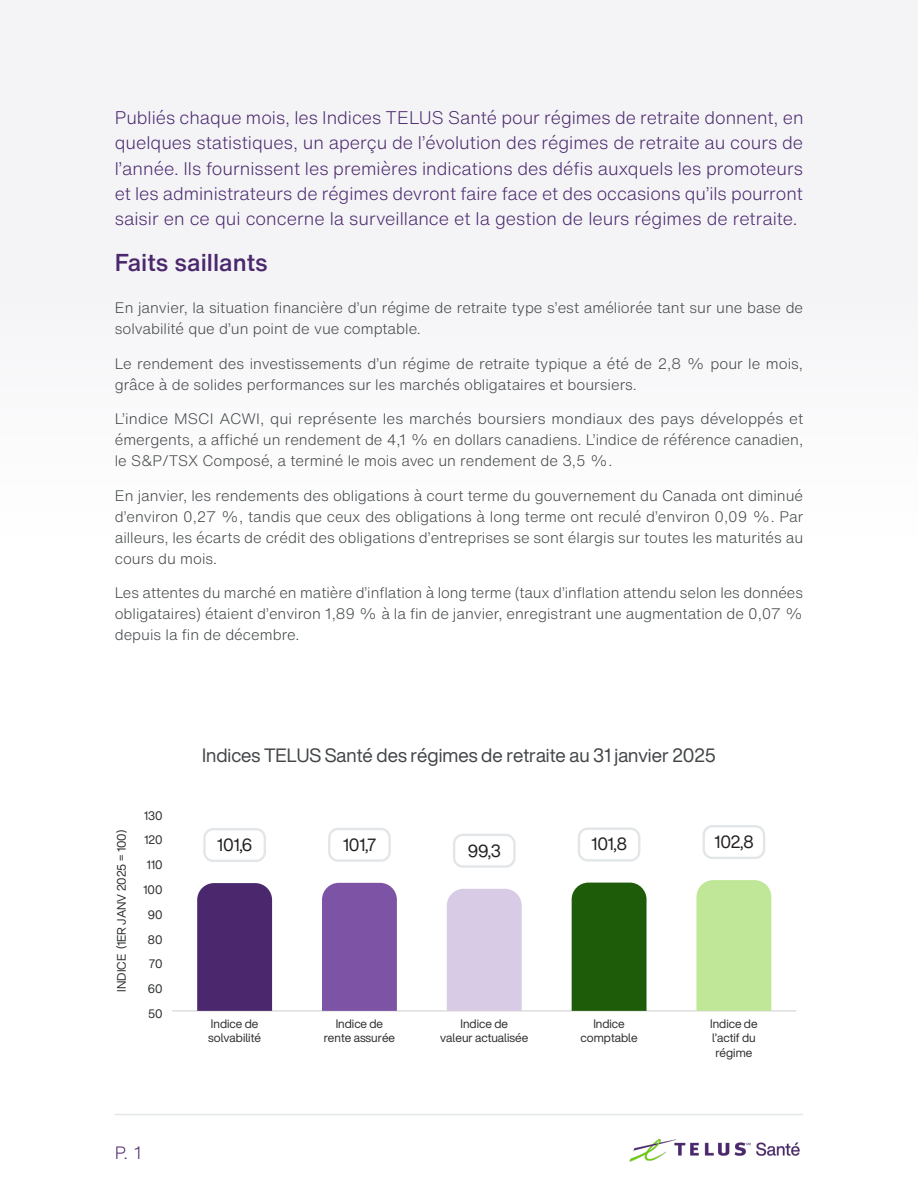
<style>
.page{position:relative;width:918px;height:1188px;background:#fff}
.page>*{position:absolute;margin:0;border:0;box-sizing:border-box;transform-origin:0 0}
.t1{font:500 24px "Helvetica Now Text";color:#4b286d}
.t2{font:19.05px "H Nfor TELUS Display";color:#414547}
.t3{font:300 18px/25.2px "Helvetica Now Text";color:#4b286d;text-align:justify}
.t4{font:300 17.55px "Helvetica Now Text";color:#4b286d}
.t5{font:17.4px "H Nfor TELUSSA Display";letter-spacing:-.01em;color:#231f20}
.t6{font:300 15px/21px "Helvetica Now Text";color:#414547;text-align:justify}
.t7{font:12.15px/14.5px "H Nfor TELUSSA Display";color:#2c2e30;text-align:center}
</style>
<div class="page">
<div style="left:0;top:0;width:918px;height:687px;background:#f7f7f8"></div>
<hr style="left:115px;top:1114px;width:688px;height:1px;background:#e3e6e8">
<img style="left:629px;top:1138px;width:171px;height:24px">
<hr style="left:172px;top:1010px;width:624px;height:2px;background:#d9d9d9">
<div style="left:197px;top:883px;width:75px;height:128px;background:#4b286d"></div>
<div style="left:203px;top:828px;width:63px;height:34px;border:2px solid #e3e6e8;border-radius:9px"></div>
<div style="left:322px;top:883px;width:75px;height:128px;background:#7c53a5"></div>
<div style="left:328px;top:828px;width:63px;height:34px;border:2px solid #e3e6e8;border-radius:9px"></div>
<div style="left:447px;top:889px;width:75px;height:122px;background:#d8cbe5"></div>
<div style="left:453px;top:834px;width:63px;height:34px;border:2px solid #e3e6e8;border-radius:9px"></div>
<div style="left:572px;top:883px;width:75px;height:128px;background:#1f5c09"></div>
<div style="left:578px;top:828px;width:62px;height:34px;border:2px solid #e3e6e8;border-radius:9px"></div>
<div style="left:696px;top:880px;width:75px;height:131px;background:#bfe797"></div>
<div style="left:703px;top:825px;width:62px;height:34px;border:2px solid #e3e6e8;border-radius:9px"></div>
<p class="t3" style="left:115px;top:105px;width:690px">Publiés chaque mois, les Indices TELUS Santé pour régimes de retraite donnent, en quelques statistiques, un aperçu de l’évolution des régimes de retraite au cours de l’année. Ils fournissent les premières indications des défis auxquels les promoteurs et les administrateurs de régimes devront faire face et des occasions qu’ils pourront saisir en ce qui concerne la surveillance et la gestion de leurs régimes de retraite.</p>
<h1 class="t1" style="left:115px;top:246px;width:154px">Faits saillants</h1>
<p class="t6" style="left:115px;top:297px;width:690px">En janvier, la situation financière d’un régime de retraite type s’est améliorée tant sur une base de solvabilité que d’un point de vue comptable.</p>
<p class="t6" style="left:115px;top:353px;width:690px">Le rendement des investissements d’un régime de retraite typique a été de 2,8 % pour le mois, grâce à de solides performances sur les marchés obligataires et boursiers.</p>
<p class="t6" style="left:115px;top:408px;width:690px">L’indice MSCI ACWI, qui représente les marchés boursiers mondiaux des pays développés et émergents, a affiché un rendement de 4,1 % en dollars canadiens. L’indice de référence canadien, le S&amp;P/TSX Composé, a terminé le mois avec un rendement de 3,5 %.</p>
<p class="t6" style="left:115px;top:485px;width:690px">En janvier, les rendements des obligations à court terme du gouvernement du Canada ont diminué d’environ 0,27 %, tandis que ceux des obligations à long terme ont reculé d’environ 0,09 %. Par ailleurs, les écarts de crédit des obligations d’entreprises se sont élargis sur toutes les maturités au cours du mois.</p>
<p class="t6" style="left:115px;top:582px;width:690px">Les attentes du marché en matière d’inflation à long terme (taux d’inflation attendu selon les données obligataires) étaient d’environ 1,89 % à la fin de janvier, enregistrant une augmentation de 0,07 % depuis la fin de décembre.</p>
<p class="t7" style="left:114px;top:992px;width:163px;rotate:-90deg">INDICE (1ER JANV 2025 = 100)</p>
<p class="t7" style="left:144px;top:808px;width:20px">130</p>
<p class="t7" style="left:144px;top:833px;width:20px">120</p>
<p class="t7" style="left:146px;top:858px;width:18px">110</p>
<p class="t7" style="left:143px;top:883px;width:21px">100</p>
<p class="t7" style="left:148px;top:907px;width:16px">90</p>
<p class="t7" style="left:148px;top:932px;width:16px">80</p>
<p class="t7" style="left:149px;top:957px;width:15px">70</p>
<p class="t7" style="left:148px;top:982px;width:16px">60</p>
<p class="t7" style="left:148px;top:1006px;width:16px">50</p>
<p class="t4" style="left:115px;top:1140px;width:29px">P. 1</p>
<p class="t2" style="left:202px;top:742px;width:515px">Indices TELUS Santé des régimes de retraite au 31 janvier 2025</p>
<p class="t5" style="left:217px;top:833px;width:37px">101,6</p>
<p class="t5" style="left:343px;top:833px;width:35px">101,7</p>
<p class="t5" style="left:468px;top:839px;width:34px">99,3</p>
<p class="t5" style="left:591px;top:833px;width:37px">101,8</p>
<p class="t5" style="left:714px;top:830px;width:41px">102,8</p>
<p class="t7" style="left:208px;top:1016px;width:54px;text-align:left">Indice de solvabilité</p>
<p class="t7" style="left:324px;top:1016px;width:73px">Indice de rente assurée</p>
<p class="t7" style="left:440px;top:1016px;width:90px">Indice de<br>valeur actualisée</p>
<p class="t7" style="left:581px;top:1016px;width:59px">Indice comptable</p>
<p class="t7" style="left:710px;top:1016px;width:49px;text-align:left">Indice de l’actif du régime</p>
</div>
